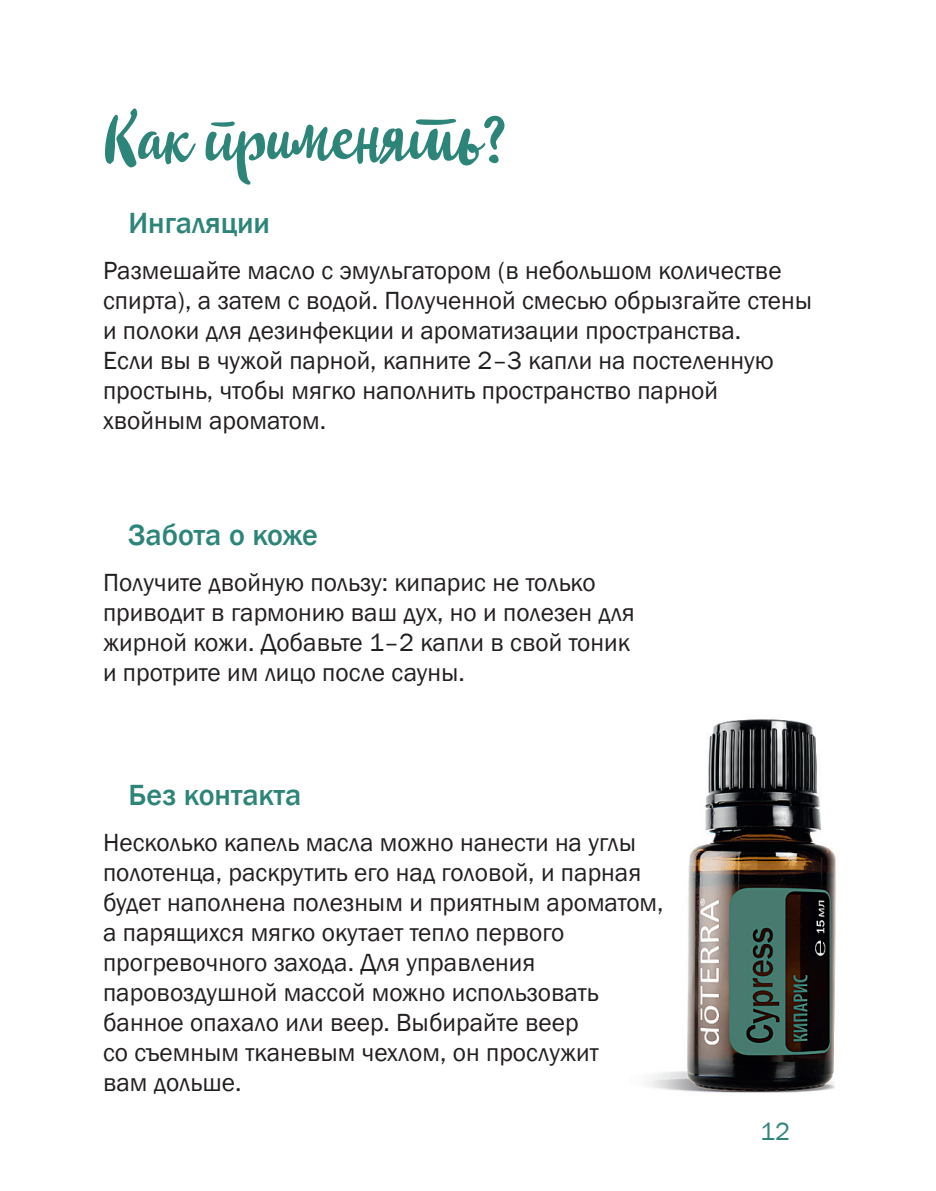
<style>
.page{position:relative;width:936px;height:1191px;background:#fff}
.page>*{position:absolute;margin:0;border:0;box-sizing:border-box;transform-origin:0 0}
.t1{font:78px "Bali Beach";color:#2d857a}
.t2{font:500 30px "Franklin Gothic";color:#2d857a}
.t3{font:25.5px/30px "Franklin Gothic";color:#231f20}
.t4{font:25.5px "Franklin Gothic";color:#2d857a}
</style>
<div class="page">
<img style="left:646px;top:719px;width:190px;height:374px">
<p class="t1" style="left:103px;top:88px;width:407px">Как применять?</p>
<p class="t2" style="left:128px;top:204px;width:143px">Ингаляции</p>
<p class="t3" style="left:103px;top:256px;width:710px">Размешайте масло с эмульгатором (в небольшом количестве спирта), а затем с водой. Полученной смесью обрызгайте стены и полоки для дезинфекции и ароматизации пространства.</p>
<p class="t3" style="left:103px;top:346px;width:672px">Если вы в чужой парной, капните 2–3 капли на постеленную простынь, чтобы мягко наполнить пространство парной хвойным ароматом.</p>
<p class="t2" style="left:128px;top:517px;width:191px">Забота о коже</p>
<p class="t3" style="left:103px;top:568px;width:533px">Получите двойную пользу: кипарис не только приводит в гармонию ваш дух, но и полезен для жирной кожи. Добавьте 1–2 капли в свой тоник и протрите им лицо после сауны.</p>
<p class="t2" style="left:128px;top:777px;width:174px">Без контакта</p>
<p class="t3" style="left:103px;top:828px;width:558px">Несколько капель масла можно нанести на углы полотенца, раскрутить его над головой, и парная будет наполнена полезным и приятным ароматом, а парящихся мягко окутает тепло первого прогревочного захода. Для управления паровоздушной массой можно использовать банное опахало или веер. Выбирайте веер<br>со съемным тканевым чехлом, он прослужит</p>
<p class="t3" style="left:103px;top:1068px;width:140px">вам дольше.</p>
<p class="t4" style="left:760px;top:1115px;width:31px">12</p>
</div>
